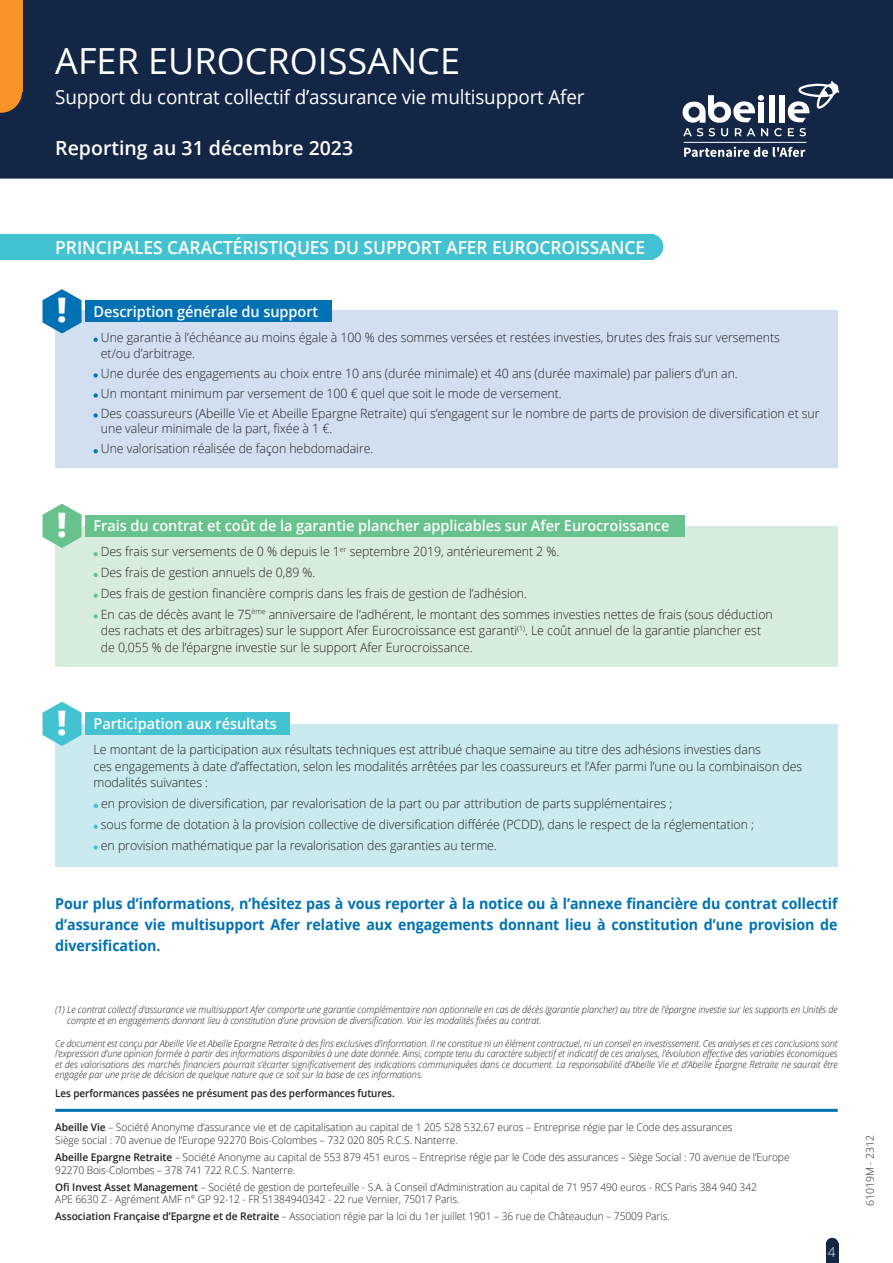
<style>
.page{position:relative;width:893px;height:1263px;background:#fff}
.page>*{position:absolute;margin:0;border:0;box-sizing:border-box;transform-origin:0 0}
.t1{font:36px "Open Sans";color:#fff}
.t2{font:800 33.75px "Open Sans";color:#fff}
.t3{font:19.5px "Open Sans";letter-spacing:-.01em;color:#fff}
.t4{font:600 19.5px "Open Sans";color:#fff}
.t5{font:600 18px "Open Sans";letter-spacing:-.005em;color:#fff}
.t6{font:700 15px/21px "Open Sans";letter-spacing:-.005em;color:#0072b4;text-align:justify;scale:.95 1}
.t7{font:600 15px "Open Sans";letter-spacing:-.005em;color:#fff}
.t8{font:300 13.5px "Open Sans";color:#fff}
.t9{font:300 12.75px/20.7px "Open Sans";letter-spacing:-.005em;color:#231f20}
.t10{font:300 10.5px/12.8px "Open Sans";letter-spacing:-.005em;color:#231f20}
.t11{font:600 10.5px "Open Sans";letter-spacing:-.005em;color:#231f20;scale:.94 1}
.t12{font:italic 300 9.75px/10.5px "Open Sans";letter-spacing:-.005em;color:#231f20;scale:.94 1}
.s1{font-weight:600}
</style>
<div class="page">
<hr style="left:55px;top:1109px;width:783px;height:3px;background:#0072b4">
<div style="left:826px;top:1238px;width:12px;height:12px;background:#132646;border-radius:50%"></div>
<div style="left:826px;top:1244px;width:12px;height:19px;background:#132646"></div>
<div style="left:0;top:234px;width:653px;height:25px;background:#43c2d1"></div>
<div style="left:638px;top:234px;width:25px;height:25px;background:#43c2d1;border-radius:50%"></div>
<div style="left:55px;top:311px;width:783px;height:157px;background:#d1dff0"></div>
<div style="left:85px;top:301px;width:247px;height:21px;background:#0072b4"></div>
<svg style="left:43px;top:289px;width:39px;height:44px"></svg>
<svg style="left:94px;top:338px;width:4px;height:4px"></svg>
<svg style="left:94px;top:373px;width:4px;height:5px"></svg>
<svg style="left:94px;top:393px;width:4px;height:5px"></svg>
<svg style="left:94px;top:413px;width:4px;height:5px"></svg>
<svg style="left:94px;top:449px;width:4px;height:4px"></svg>
<div style="left:55px;top:526px;width:783px;height:140px;background:#d8ecdd"></div>
<div style="left:85px;top:515px;width:600px;height:21px;background:#68c28d"></div>
<svg style="left:43px;top:504px;width:39px;height:44px"></svg>
<svg style="left:94px;top:552px;width:4px;height:4px"></svg>
<svg style="left:94px;top:573px;width:4px;height:4px"></svg>
<svg style="left:94px;top:594px;width:4px;height:4px"></svg>
<svg style="left:94px;top:614px;width:4px;height:5px"></svg>
<div style="left:55px;top:724px;width:783px;height:142px;background:#caeaef"></div>
<div style="left:85px;top:713px;width:204px;height:22px;background:#43c2d1"></div>
<svg style="left:43px;top:702px;width:39px;height:44px"></svg>
<svg style="left:94px;top:803px;width:4px;height:5px"></svg>
<svg style="left:94px;top:824px;width:4px;height:5px"></svg>
<svg style="left:94px;top:845px;width:4px;height:4px"></svg>
<div style="left:0;top:0;width:893px;height:179px;background:#132646"></div>
<svg style="left:0;top:92px;width:22px;height:21px"></svg>
<div style="left:0;top:0;width:22px;height:92px;background:#f79328"></div>
<hr style="left:684px;top:142px;width:122px;height:1px;background:#fff">
<svg style="left:684px;top:147px;width:121px;height:10px"></svg>
<svg style="left:774px;top:128px;width:8px;height:8px"></svg>
<svg style="left:788px;top:128px;width:18px;height:8px"></svg>
<svg style="left:682px;top:95px;width:86px;height:41px"></svg>
<div style="left:768px;top:95px;width:6px;height:27px;background:#fff"></div>
<div style="left:779px;top:95px;width:6px;height:27px;background:#fff"></div>
<svg style="left:788px;top:81px;width:51px;height:41px"></svg>
<h1 class="t1" style="left:55px;top:37px;width:406px">AFER EUROCROISSANCE</h1>
<h3 class="t3" style="left:55px;top:84px;width:531px">Support du contrat collectif d’assurance vie multisupport Afer</h3>
<h3 class="t4" style="left:55px;top:135px;width:299px">Reporting au 31 décembre 2023</h3>
<h3 class="t5" style="left:55px;top:235px;width:591px">PRINCIPALES CARACTÉRISTIQUES DU SUPPORT AFER EUROCROISSANCE</h3>
<h2 class="t2" style="left:57px;top:284px;width:11px">!</h2>
<h2 class="t2" style="left:57px;top:499px;width:11px">!</h2>
<h2 class="t2" style="left:57px;top:697px;width:11px">!</h2>
<p class="t7" style="left:94px;top:301px;width:226px">Description générale du support</p>
<p class="t9" style="left:101px;top:329px;width:680px;line-height:15.8px">Une garantie à l’échéance au moins égale à 100 % des sommes versées et restées investies, brutes des frais sur versements et/ou d’arbitrage.</p>
<p class="t9" style="left:101px;top:363px;width:720px;line-height:20px">Une durée des engagements au choix entre 10 ans (durée minimale) et 40 ans (durée maximale) par paliers d’un an.<br>Un montant minimum par versement de 100 € quel que soit le mode de versement.<br>Des coassureurs (Abeille Vie et Abeille Epargne Retraite) qui s’engagent sur le nombre de parts de provision de diversification et sur</p>
<p class="t9" style="left:101px;top:418px;width:274px;line-height:20px">une valeur minimale de la part, fixée à 1 €.<br>Une valorisation réalisée de façon hebdomadaire.</p>
<p class="t7" style="left:94px;top:515px;width:577px">Frais du contrat et coût de la garantie plancher applicables sur Afer Eurocroissance</p>
<p class="t9" style="left:101px;top:541px;width:673px">Des frais sur versements de 0 % depuis le 1<sup>er</sup> septembre 2019, antérieurement 2 %.<br>Des frais de gestion annuels de 0,89 %.<br>Des frais de gestion financière compris dans les frais de gestion de l’adhésion.<br>En cas de décès avant le 75<sup>ème</sup> anniversaire de l’adhérent, le montant des sommes investies nettes de frais (sous déduction</p>
<p class="t9" style="left:101px;top:622px;width:662px;line-height:16.5px">des rachats et des arbitrages) sur le support Afer Eurocroissance est garanti<sup>(1)</sup>. Le coût annuel de la garantie plancher est de 0,055 % de l’épargne investie sur le support Afer Eurocroissance.</p>
<p class="t7" style="left:94px;top:713px;width:185px">Participation aux résultats</p>
<p class="t9" style="left:94px;top:741px;width:710px;line-height:16.5px">Le montant de la participation aux résultats techniques est attribué chaque semaine au titre des adhésions investies dans<br>ces engagements à date d’affectation, selon les modalités arrêtées par les coassureurs et l’Afer parmi l’une ou la combinaison des modalités suivantes :</p>
<p class="t9" style="left:101px;top:793px;width:655px">en provision de diversification, par revalorisation de la part ou par attribution de parts supplémentaires ;<br>sous forme de dotation à la provision collective de diversification différée (PCDD), dans le respect de la réglementation ; en provision mathématique par la revalorisation des garanties au terme.</p>
<p class="t6" style="left:55px;top:892px;width:825px">Pour plus d’informations, n’hésitez pas à vous reporter à la notice ou à l’annexe financière du contrat collectif d’assurance vie multisupport Afer relative aux engagements donnant lieu à constitution d’une provision de diversification.</p>
<p class="t12" style="left:67px;top:1004px;width:821px;text-indent:-12px">(1) Le contrat collectif d’assurance vie multisupport Afer comporte une garantie complémentaire non optionnelle en cas de décès (garantie plancher) au titre de l’épargne investie sur les supports en Unités de compte et en engagements donnant lieu à constitution d’une provision de diversification. Voir les modalités fixées au contrat.</p>
<p class="t12" style="left:55px;top:1038px;width:834px;text-align:justify">Ce document est conçu par Abeille Vie et Abeille Epargne Retraite à des fins exclusives d’information. Il ne constitue ni un élément contractuel, ni un conseil en investissement. Ces analyses et ces conclusions sont l’expression d’une opinion formée à partir des informations disponibles à une date donnée. Ainsi, compte tenu du caractère subjectif et indicatif de ces analyses, l’évolution effective des variables économiques et des valorisations des marchés financiers pourrait s’écarter significativement des indications communiquées dans ce document. La responsabilité d’Abeille Vie et d’Abeille Épargne Retraite ne saurait être engagée par une prise de décision de quelque nature que ce soit sur la base de ces informations.</p>
<p class="t11" style="left:55px;top:1086px;width:363px">Les performances passées ne présument pas des performances futures.</p>
<p class="t10" style="left:55px;top:1120px;width:679px"><span class="s1">Abeille Vie</span> – Société Anonyme d’assurance vie et de capitalisation au capital de 1 205 528 532,67 euros – Entreprise régie par le Code des assurances<br>Siège social : 70 avenue de l’Europe 92270 Bois-Colombes – 732 020 805 R.C.S. Nanterre.</p>
<p class="t10" style="left:55px;top:1150px;width:736px"><span class="s1">Abeille Epargne Retraite</span> – Société Anonyme au capital de 553 879 451 euros – Entreprise régie par le Code des assurances – Siège Social : 70 avenue de l’Europe<br>92270 Bois-Colombes – 378 741 722 R.C.S. Nanterre.</p>
<p class="t10" style="left:55px;top:1180px;width:703px"><span class="s1">Ofi Invest Asset Management</span> – Société de gestion de portefeuille - S.A. à Conseil d’Administration au capital de 71 957 490 euros - RCS Paris 384 940 342<br>APE 6630 Z - Agrément AMF n° GP 92-12 - FR 51384940342 - 22 rue Vernier, 75017 Paris.</p>
<p class="t10" style="left:55px;top:1210px;width:616px"><span class="s1">Association Française d’Epargne et de Retraite</span> – Association régie par la loi du 1er juillet 1901 – 36 rue de Châteaudun – 75009 Paris.</p>
<p class="t8" style="left:828px;top:1242px;width:9px">4</p>
<p class="t10" style="left:863px;top:1206px;width:73px;rotate:-90deg">61019M - 2312</p>
</div>
